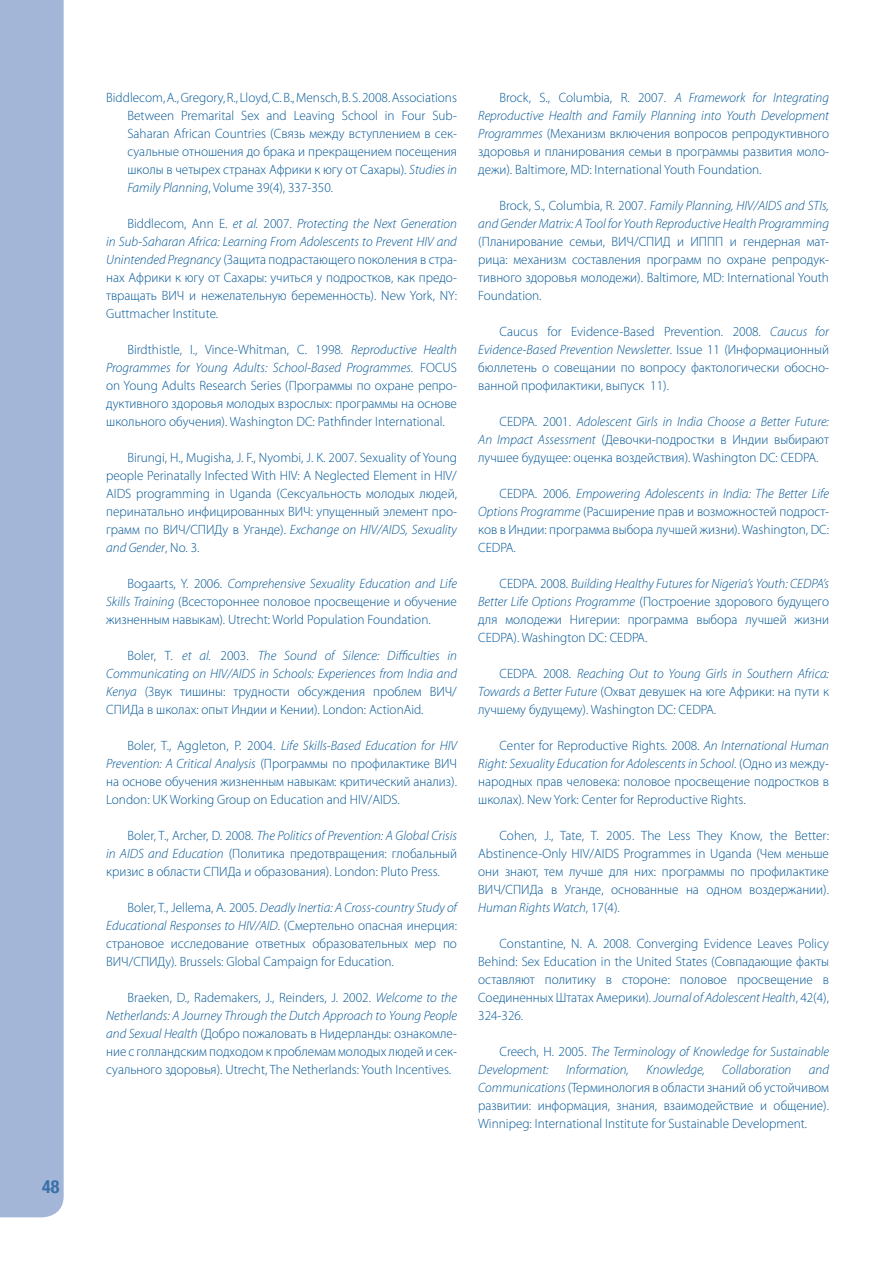
<style>
.page{position:relative;width:893px;height:1263px;background:#fff}
.page>*{position:absolute;margin:0;border:0;box-sizing:border-box;transform-origin:0 0}
.t1{font:700 condensed 18px "Helvetica Neue LT Com";color:#3970aa}
.t2{font:300 13.5px/18px "Myriad Pro";color:#005596;text-align:justify}
.t3{font:italic 300 13.5px/18px "Myriad Pro";color:#005596;text-align:right}
.s1{font-style:italic}
.s2{font-style:normal}
</style>
<div class="page">
<div style="left:0;top:0;width:64px;height:1217px;background:#a4b6d7"></div>
<h1 class="t1" style="left:42px;top:1177px;width:19px">48</h1>
<p class="t2" style="left:127px;top:89px;width:331px;text-indent:-21px">Biddlecom, A., Gregory, R., Lloyd, C. B., Mensch, B. S. 2008. Associations Between Premarital Sex and Leaving School in Four Sub-Saharan African Countries (Связь между вступлением в сек&shy;суальные отношения до брака и прекращением посещения школы в четырех странах Африки к югу от Сахары). <span class="s1">Studies in Family Planning</span>, Volume 39(4), 337-350.</p>
<p class="t2" style="left:106px;top:215px;width:352px;text-indent:21px">Biddlecom, Ann E. <span class="s1">et al.</span> 2007. <span class="s1">Protecting the Next Generation in Sub-Saharan Africa: Learning From Adolescents to Prevent HIV and Unintended Pregnancy</span> (Защита подрастающего поколения в стра&shy;нах Африки к югу от Сахары: учиться у подростков, как предо&shy;твращать ВИЧ и нежелательную беременность). New York, NY:<br>Guttmacher Institute.</p>
<p class="t2" style="left:106px;top:341px;width:352px;text-indent:21px">Birdthistle, I., Vince-Whitman, C. 1998. <span class="s1">Reproductive Health Programmes for Young Adults: School-Based Programmes</span>. FOCUS on Young Adults Research Series (Программы по охране репро&shy;дуктивного здоровья молодых взрослых: программы на основе школьного обучения). Washington DC: Pathfinder International.</p>
<p class="t2" style="left:106px;top:449px;width:352px;text-indent:21px">Birungi, H., Mugisha, J. F., Nyombi, J. K. 2007. Sexuality of Young people Perinatally Infected With HIV: A Neglected Element in HIV/ AIDS programming in Uganda (Сексуальность молодых людей, перинатально инфицированных ВИЧ: упущенный элемент про&shy;грамм по ВИЧ/СПИДу в Уганде). <span class="s1">Exchange on HIV/AIDS, Sexuality and Gender</span>, No. 3.</p>
<p class="t2" style="left:106px;top:575px;width:352px;text-indent:21px">Bogaarts, Y. 2006. <span class="s1">Comprehensive Sexuality Education and Life Skills Training</span> (Всестороннее половое просвещение и обучение жизненным навыкам). Utrecht: World Population Foundation.</p>
<p class="t2" style="left:106px;top:647px;width:352px;text-indent:21px">Boler, T. <span class="s1">et al.</span> 2003. <span class="s1">The Sound of Silence: Difficulties in Communicating on HIV/AIDS in Schools: Experiences from India and Kenya</span> (Звук тишины: трудности обсуждения проблем ВИЧ/ СПИДа в школах: опыт Индии и Кении). London: ActionAid.</p>
<p class="t2" style="left:106px;top:737px;width:352px;text-indent:21px">Boler, T., Aggleton, P. 2004. <span class="s1">Life Skills-Based Education for HIV Prevention: A Critical Analysis</span> (Программы по профилактике ВИЧ на основе обучения жизненным навыкам: критический анализ).<br>London: UK Working Group on Education and HIV/AIDS.</p>
<p class="t2" style="left:106px;top:827px;width:352px;text-indent:21px">Boler, T., Archer, D. 2008. <span class="s1">The Politics of Prevention: A Global Crisis in AIDS and Education</span> (Политика предотвращения: глобальный кризис в области СПИДа и образования). London: Pluto Press.</p>
<p class="t2" style="left:106px;top:899px;width:352px;text-indent:21px">Boler, T., Jellema, A. 2005. <span class="s1">Deadly Inertia: A Cross-country Study of Educational Responses to HIV/AID</span>. (Смертельно опасная инерция: страновое исследование ответных образовательных мер по ВИЧ/СПИДу). Brussels: Global Campaign for Education.</p>
<p class="t2" style="left:106px;top:989px;width:352px;text-indent:21px">Braeken, D., Rademakers, J., Reinders, J. 2002. <span class="s1">Welcome to the Netherlands: A Journey Through the Dutch Approach to Young People and Sexual Health</span> (Добро пожаловать в Нидерланды: ознакомле&shy;ние с голландским подходом к проблемам молодых людей и сек&shy;суального здоровья). Utrecht, The Netherlands: Youth Incentives.</p>
<p class="t2" style="left:478px;top:89px;width:352px;text-indent:21px">Brock, S., Columbia, R. 2007. <span class="s1">A Framework for Integrating Reproductive Health and Family Planning into Youth Development Programmes</span> (Механизм включения вопросов репродуктивного здоровья и планирования семьи в программы развития моло&shy;дежи). Baltimore, MD: International Youth Foundation.</p>
<p class="t3" style="left:478px;top:197px;width:352px"><span class="s2">Brock, S., Columbia, R. 2007.</span> Family Planning, HIV/AIDS and STIs, and Gender Matrix: A Tool for Youth Reproductive Health Programming</p>
<p class="t2" style="left:478px;top:233px;width:352px">(Планирование семьи, ВИЧ/СПИД и ИППП и гендерная мат&shy;рица: механизм составления программ по охране репродук&shy;тивного здоровья молодежи). Baltimore, MD: International Youth Foundation.</p>
<p class="t2" style="left:478px;top:323px;width:352px;text-indent:21px">Caucus for Evidence-Based Prevention. 2008. <span class="s1">Caucus for Evidence-Based Prevention Newsletter</span>. Issue 11 (Информационный бюллетень о совещании по вопросу фактологически обосно&shy;ванной профилактики, выпуск 11).</p>
<p class="t2" style="left:478px;top:413px;width:352px;text-indent:21px">CEDPA. 2001. <span class="s1">Adolescent Girls in India Choose a Better Future:<br>An Impact Assessment</span> (Девочки-подростки в Индии выбирают лучшее будущее: оценка воздействия). Washington DC: CEDPA.</p>
<p class="t2" style="left:478px;top:485px;width:352px;text-indent:21px">CEDPA. 2006. <span class="s1">Empowering Adolescents in India: The Better Life Options Programme</span> (Расширение прав и возможностей подрост&shy;ков в Индии: программа выбора лучшей жизни). Washington, DC:<br>CEDPA.</p>
<p class="t2" style="left:478px;top:575px;width:352px;text-indent:21px">CEDPA. 2008. <span class="s1">Building Healthy Futures for Nigeria’s Youth: CEDPA’s Better Life Options Programme</span> (Построение здорового будущего для молодежи Нигерии: программа выбора лучшей жизни CEDPA). Washington DC: CEDPA.</p>
<p class="t2" style="left:478px;top:665px;width:352px;text-indent:21px">CEDPA. 2008. <span class="s1">Reaching Out to Young Girls in Southern Africa:<br>Towards a Better Future</span> (Охват девушек на юге Африки: на пути к лучшему будущему). Washington DC: CEDPA.</p>
<p class="t2" style="left:478px;top:737px;width:352px;text-indent:21px">Center for Reproductive Rights. 2008. <span class="s1">An International Human Right: Sexuality Education for Adolescents in School</span>. (Одно из между&shy;народных прав человека: половое просвещение подростков в школах). New York: Center for Reproductive Rights.</p>
<p class="t2" style="left:478px;top:827px;width:352px;text-indent:21px">Cohen, J., Tate, T. 2005. The Less They Know, the Better:<br>Abstinence-Only HIV/AIDS Programmes in Uganda (Чем меньше они знают, тем лучше для них: программы по профилактике ВИЧ/СПИДа в Уганде, основанные на одном воздержании).<br><span class="s1">Human Rights Watch</span>, 17(4).</p>
<p class="t2" style="left:478px;top:935px;width:352px;text-indent:21px">Constantine, N. A. 2008. Converging Evidence Leaves Policy Behind: Sex Education in the United States (Совпадающие факты оставляют политику в стороне: половое просвещение в Соединенных Штатах Америки). <span class="s1">Journal of Adolescent Health</span>, 42(4), 324-326.</p>
<p class="t3" style="left:478px;top:1043px;width:352px;text-align:left;text-indent:21px"><span class="s2">Creech, H. 2005.</span> The Terminology of Knowledge for Sustainable<br>Development:</p>
<p class="t3" style="left:566px;top:1061px;width:64px">Information,</p>
<p class="t3" style="left:646px;top:1061px;width:60px">Knowledge,</p>
<p class="t3" style="left:722px;top:1061px;width:71px">Collaboration</p>
<p class="t2" style="left:478px;top:1061px;width:352px;text-indent:331px"><span class="s1">and Communications</span> (Терминология в области знаний об устойчивом развитии: информация, знания, взаимодействие и общение).<br>Winnipeg: International Institute for Sustainable Development.</p>
</div>
